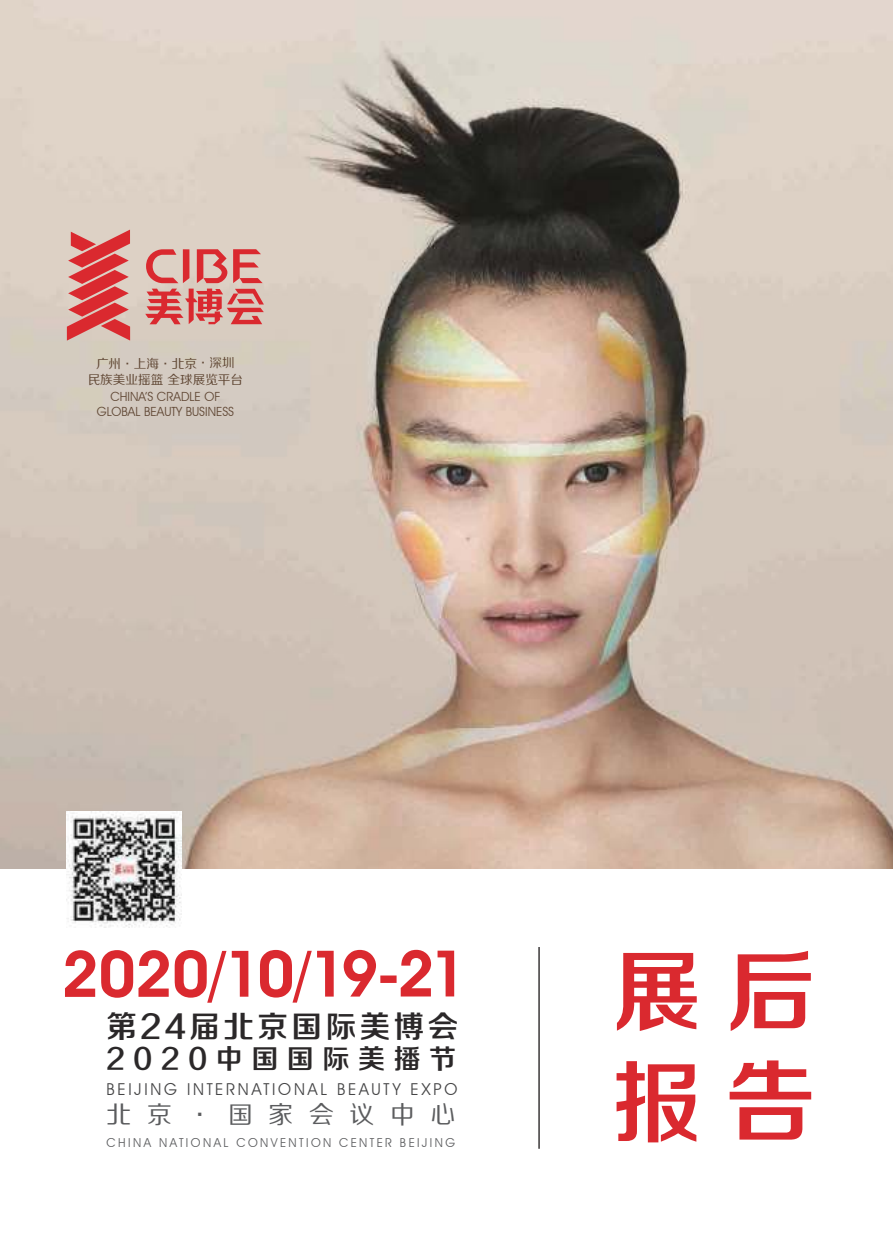
<style>
.page{position:relative;width:893px;height:1238px;background:#fff}
.page>*{position:absolute;margin:0;border:0;box-sizing:border-box;transform-origin:0 0}
.t1{font:90px/111px "FZZZHONGJW GB1 0";color:#da292f}
.t2{font:600 64.35px "Avant Garde IT Cby BT";letter-spacing:-.04em;color:#da292f}
.t3{font:30.45px "FZZZHONGJW GB1 0";letter-spacing:.115em;color:#2b2829}
.t4{font:27px "FZZZHONGJW GB1 0";letter-spacing:.315em;color:#2b2829}
.t5{font:24.6px "FZZHJW GB1 0";letter-spacing:.64em;color:#5b5c5e}
.t6{font:16.5px "Avant Garde IT Cby BT";letter-spacing:.165em;color:#454546}
.t7{font:12.6px/15.1px "Avant Garde IT Cby BT";color:#604734;text-align:center}
.t8{font:12.6px "FZZHJW GB1 0";color:#604734}
.t9{font:12.3px "Avant Garde IT Cby BT";letter-spacing:.2em;color:#5b5c5e}
</style>
<div class="page">
<hr style="left:538px;top:946px;width:2px;height:202px;background:#2b2829">
<img style="left:0;top:0;width:892px;height:868px">
<svg style="left:67px;top:229px;width:63px;height:111px;background:#da6e6d"></svg>
<svg style="left:145px;top:249px;width:119px;height:75px;background:#da8a85"></svg>
<img style="left:66px;top:811px;width:115px;height:116px">
<p class="t8" style="left:96px;top:356px;width:140px">广州·上海·北京·深圳</p>
<p class="t7" style="left:97px;top:390px;width:139px">CHINA’S CRADLE OF<br>GLOBAL BEAUTY BUSINESS</p>
<p class="t8" style="left:88px;top:373px;width:157px">民族美业摇篮 全球展览平台</p>
<h2 class="t2" style="left:62px;top:949px;width:407px">2020/10/19-21</h2>
<h3 class="t3" style="left:106px;top:1009px;width:353px">第24届北京国际美博会</h3>
<h3 class="t4" style="left:106px;top:1043px;width:351px">2020中国国际美播节</h3>
<h3 class="t5" style="left:106px;top:1101px;width:350px">北京·国家会议中心</h3>
<h3 class="t6" style="left:106px;top:1082px;width:352px">BEIJING INTERNATIONAL BEAUTY EXPO</h3>
<p class="t9" style="left:106px;top:1137px;width:350px">CHINA NATIONAL CONVENTION CENTER BEIJING</p>
<h1 class="t1" style="left:612px;top:941px;width:205px">展后报告</h1>
</div>
